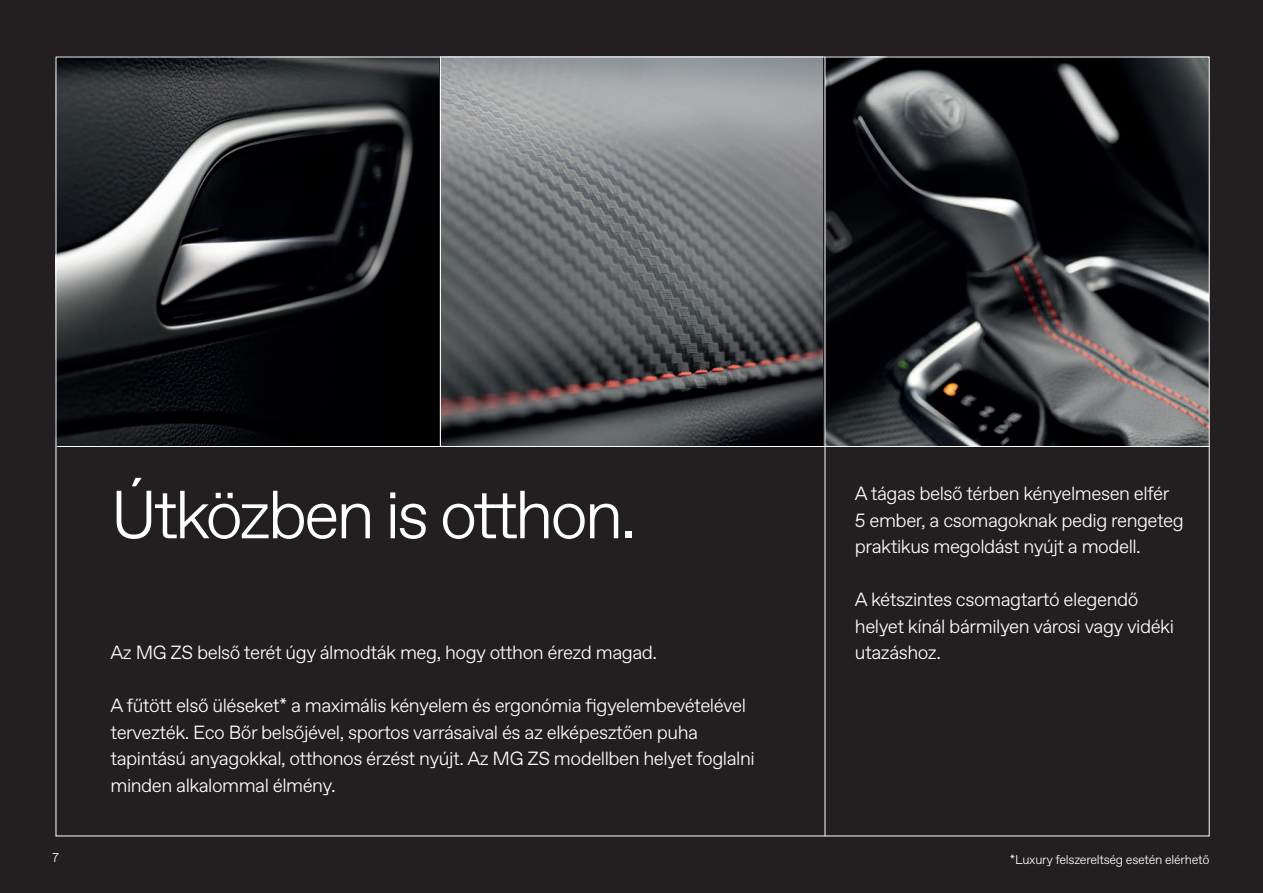
<style>
.page{position:relative;width:1263px;height:893px;background:#231f20}
.page>*{position:absolute;margin:0;border:0;box-sizing:border-box;transform-origin:0 0}
.t1{font:300 67.95px "Favorit Std";letter-spacing:-.05em;color:#fff}
.t2{font:300 19.05px/26.5px "Favorit Std";letter-spacing:-.025em;color:#fff}
.t3{font:300 12.75px "Favorit Std";letter-spacing:-.02em;color:#fff}
</style>
<div class="page">
<img style="left:826px;top:59px;width:381px;height:387px">
<img style="left:441px;top:59px;width:382px;height:387px">
<img style="left:58px;top:59px;width:380px;height:387px">
<hr style="left:825px;top:57px;width:1px;height:779px;background:#fff">
<hr style="left:57px;top:446px;width:1152px;height:1px;background:#fff">
<hr style="left:440px;top:57px;width:1px;height:389px;background:#fff">
<p class="t3" style="left:53px;top:849px;width:8px">7</p>
<h1 class="t1" style="left:110px;top:469px;width:527px">Útközben is otthon.</h1>
<p class="t2" style="left:110px;top:638px;width:548px">Az MG ZS belső terét úgy álmodták meg, hogy otthon érezd magad.</p>
<p class="t2" style="left:110px;top:692px;width:646px">A fűtött első üléseket* a maximális kényelem és ergonómia figyelembevételével tervezték. Eco Bőr belsőjével, sportos varrásaival és az elképesztően puha tapintású anyagokkal, otthonos érzést nyújt. Az MG ZS modellben helyet foglalni minden alkalommal élmény.</p>
<p class="t2" style="left:855px;top:480px;width:330px">A tágas belső térben kényelmesen elfér<br>5 ember, a csomagoknak pedig rengeteg praktikus megoldást nyújt a modell.</p>
<p class="t2" style="left:855px;top:586px;width:321px">A kétszintes csomagtartó elegendő helyet kínál bármilyen városi vagy vidéki utazáshoz.</p>
<p class="t3" style="left:1010px;top:851px;width:201px">*Luxury felszereltség esetén elérhető</p>
</div>
